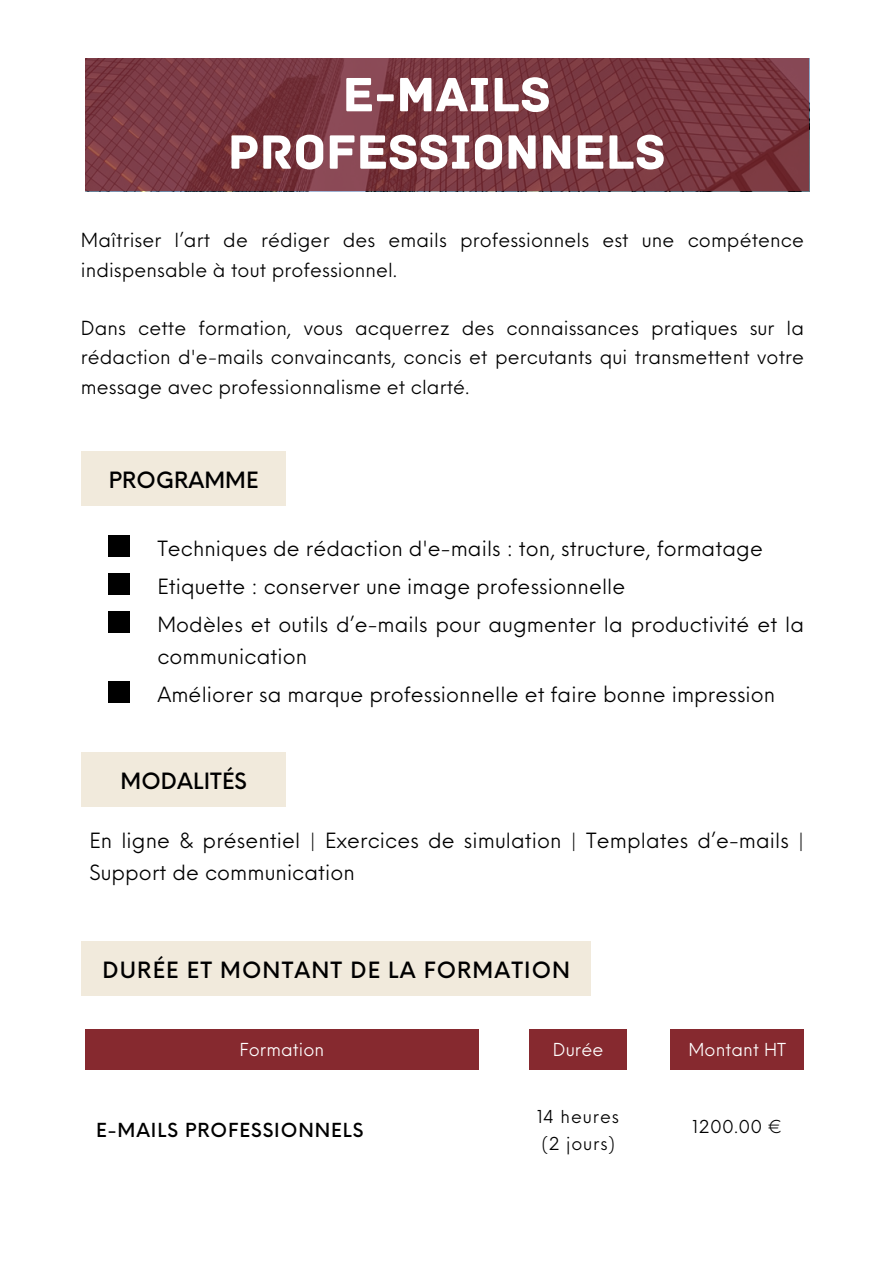
<style>
.page{position:relative;width:894px;height:1264px;background:#fff}
.page>*{position:absolute;margin:0;border:0;box-sizing:border-box;transform-origin:0 0}
.t1{font:50.7px/57.3px "Archive";color:#fff;text-align:center}
.t2{font:500 21.9px "Neue Einstellung";letter-spacing:.05em;color:#000}
.t3{font:500 21.9px "Neue Einstellung";letter-spacing:.005em;color:#000}
.t4{font:20.4px/37.8px "Neue Einstellung";letter-spacing:.005em;color:#000}
.t5{font:18.9px/29.2px "Neue Einstellung";letter-spacing:.005em;color:#000}
.t6{font:500 18.9px "Neue Einstellung";letter-spacing:.05em;color:#000}
.t7{font:17.4px/27px "Neue Einstellung";letter-spacing:.05em;color:#000}
.t8{font:17.4px "Neue Einstellung";letter-spacing:.005em;color:#fff}
</style>
<div class="page">
<svg style="left:85px;top:59px;width:723px;height:132px;background:#793841"></svg>
<div style="left:81px;top:451px;width:204px;height:54px;background:#f1eadc"></div>
<div style="left:529px;top:1029px;width:97px;height:40px;background:#86292f"></div>
<div style="left:670px;top:1029px;width:134px;height:40px;background:#86292f"></div>
<div style="left:85px;top:1029px;width:393px;height:40px;background:#86292f"></div>
<div style="left:82px;top:941px;width:509px;height:54px;background:#f1eadc"></div>
<div style="left:109px;top:535px;width:21px;height:22px;background:#000"></div>
<div style="left:109px;top:573px;width:21px;height:21px;background:#000"></div>
<div style="left:109px;top:611px;width:21px;height:21px;background:#000"></div>
<div style="left:82px;top:752px;width:204px;height:54px;background:#f1eadc"></div>
<div style="left:109px;top:681px;width:21px;height:22px;background:#000"></div>
<h1 class="t1" style="left:228px;top:67px;width:439px">E-MAILS<br>PROFESSIONNELS</h1>
<p class="t5" style="left:81px;top:224px;width:724px">Maîtriser l’art de rédiger des emails professionnels est une compétence indispensable à tout professionnel.</p>
<p class="t5" style="left:81px;top:312px;width:724px;text-align:justify">Dans cette formation, vous acquerrez des connaissances pratiques sur la rédaction d'e-mails convaincants, concis et percutants qui transmettent votre message avec professionnalisme et clarté.</p>
<p class="t3" style="left:109px;top:460px;width:151px">PROGRAMME</p>
<p class="t4" style="left:157px;top:527px;width:607px">Techniques de rédaction d'e-mails : ton, structure, formatage</p>
<p class="t4" style="left:157px;top:565px;width:648px">Etiquette : conserver une image professionnelle<br>Modèles et outils d’e-mails pour augmenter la productivité et la</p>
<p class="t4" style="left:157px;top:635px;width:151px">communication</p>
<p class="t4" style="left:157px;top:673px;width:619px">Améliorer sa marque professionnelle et faire bonne impression</p>
<p class="t3" style="left:121px;top:761px;width:128px">MODALITÉS</p>
<p class="t4" style="left:89px;top:821px;width:716px;line-height:32.7px">En ligne &amp; présentiel | Exercices de simulation | Templates d’e-mails |<br>Support de communication</p>
<p class="t2" style="left:102px;top:950px;width:469px">DURÉE ET MONTANT DE LA FORMATION</p>
<p class="t8" style="left:239px;top:1034px;width:86px">Formation</p>
<p class="t8" style="left:552px;top:1034px;width:52px">Durée</p>
<p class="t8" style="left:688px;top:1034px;width:99px">Montant HT</p>
<p class="t6" style="left:96px;top:1113px;width:268px">E-MAILS PROFESSIONNELS</p>
<p class="t7" style="left:537px;top:1100px;width:83px">14 heures (2 jours)</p>
<p class="t7" style="left:692px;top:1111px;width:91px">1200.00 €</p>
</div>
